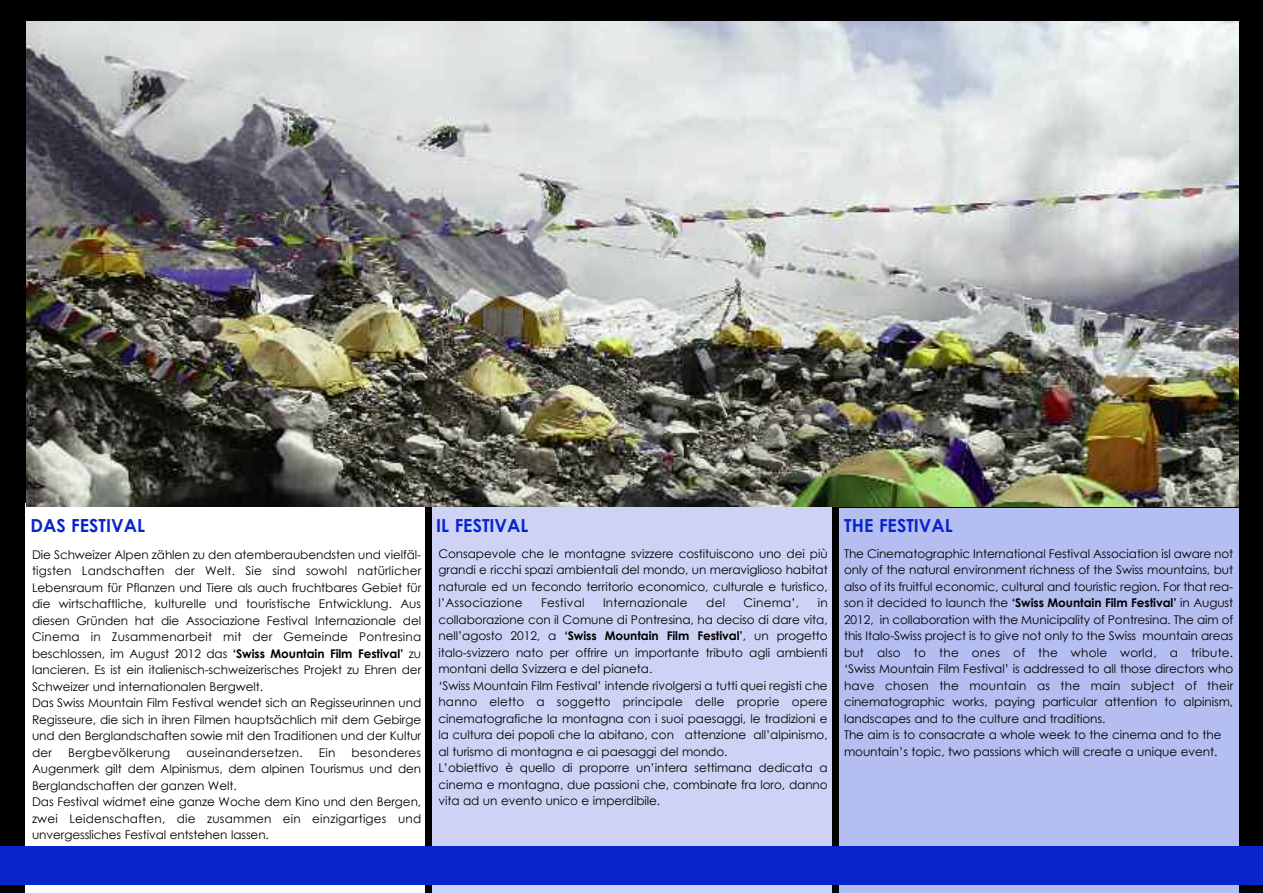
<style>
.page{position:relative;width:1263px;height:893px;background:#000}
.page>*{position:absolute;margin:0;border:0;box-sizing:border-box;transform-origin:0 0}
.t1{font:700 18px "Century Gothic";color:#0825cc}
.t2{font:12px/16.5px "Century Gothic";letter-spacing:-.005em;color:#000}
.t3{font:12px "Century Gothic";letter-spacing:.015em;color:#000}
.s1{font-weight:700}
</style>
<div class="page">
<div style="left:432px;top:504px;width:400px;height:389px;background:#ced3f5"></div>
<div style="left:839px;top:508px;width:400px;height:385px;background:#b5bef0"></div>
<div style="left:26px;top:504px;width:399px;height:389px;background:#fff"></div>
<div style="left:0;top:846px;width:1263px;height:38px;background:#0825cc"></div>
<img style="left:26px;top:21px;width:1212px;height:486px">
<h1 class="t1" style="left:30px;top:513px;width:116px">DAS FESTIVAL</h1>
<h1 class="t1" style="left:436px;top:513px;width:94px">IL FESTIVAL</h1>
<h1 class="t1" style="left:844px;top:513px;width:110px">THE FESTIVAL</h1>
<p class="t2" style="left:438px;top:545px;width:391px;text-align:justify">Consapevole che le montagne svizzere costituiscono uno dei più grandi e ricchi spazi ambientali del mondo, un meraviglioso habitat naturale ed un fecondo territorio economico, culturale e turistico, l’Associazione</p>
<p class="t2" style="left:844px;top:545px;width:391px">The Cinematographic International Festival Association isl aware not only of the natural environment richness of the Swiss mountains, but also of its fruitful economic, cultural and touristic region. For that rea&shy;son it decided to launch the <span class="s1">‘Swiss Mountain Film Festival’</span> in August 2012, in collaboration with the Municipality of Pontresina. The aim of this Italo-Swiss project is to give not only to the Swiss mountain areas but also to the ones of the whole world, a tribute. ‘Swiss Mountain Film Festival’ is addressed to all those directors who have chosen the mountain as the main subject of their cinematographic works, paying particular attention to alpinism, landscapes and to the culture and traditions.<br>The aim is to consacrate a whole week to the cinema and to the mountain’s topic, two passions which will create a unique event.</p>
<p class="t2" style="left:32px;top:546px;width:391px">Die Schweizer Alpen zählen zu den atemberaubendsten und vielfäl&shy;tigsten Landschaften der Welt. Sie sind sowohl natürlicher Lebensraum für Pflanzen und Tiere als auch fruchtbares Gebiet für die wirtschaftliche, kulturelle und touristische Entwicklung. Aus diesen Gründen hat die Associazione Festival Internazionale del Cinema in Zusammenarbeit mit der Gemeinde Pontresina beschlossen, im August 2012 das <span class="s1">‘Swiss Mountain Film Festival’</span> zu lancieren. Es ist ein italienisch-schweizerisches Projekt zu Ehren der Schweizer und internationalen Bergwelt.<br>Das Swiss Mountain Film Festival wendet sich an Regisseurinnen und Regisseure, die sich in ihren Filmen hauptsächlich mit dem Gebirge und den Berglandschaften sowie mit den Traditionen und der Kultur der</p>
<p class="t2" style="left:438px;top:594px;width:391px;text-indent:379px">in collaborazione con il Comune di Pontresina, ha deciso di dare vita, nell’agosto 2012, a <span class="s1">‘Swiss Mountain Film Festival’</span>, un progetto italo-svizzero nato per offrire un importante tributo agli ambienti montani della Svizzera e del pianeta.<br>‘Swiss Mountain Film Festival’ intende rivolgersi a tutti quei registi che hanno eletto a soggetto principale delle proprie opere cinematografiche la montagna con i suoi paesaggi, le tradizioni e la cultura dei popoli che la abitano, con attenzione all’alpinismo, al turismo di montagna e ai paesaggi del mondo.<br>L’obiettivo è quello di proporre un’intera settimana dedicata a cinema e montagna, due passioni che, combinate fra loro, danno vita ad un evento unico e imperdibile.</p>
<p class="t3" style="left:541px;top:595px;width:45px">Festival</p>
<p class="t3" style="left:603px;top:595px;width:86px">Internazionale</p>
<p class="t2" style="left:706px;top:594px;width:20px">del</p>
<p class="t2" style="left:744px;top:594px;width:57px">Cinema’,</p>
<p class="t3" style="left:68px;top:745px;width:104px">Bergbevölkerung</p>
<p class="t3" style="left:186px;top:745px;width:118px">auseinandersetzen.</p>
<p class="t2" style="left:319px;top:744px;width:18px">Ein</p>
<p class="t2" style="left:32px;top:744px;width:391px;text-indent:320px">besonderes Augenmerk gilt dem Alpinismus, dem alpinen Tourismus und den Berglandschaften der ganzen Welt.<br>Das Festival widmet eine ganze Woche dem Kino und den Bergen, zwei Leidenschaften, die zusammen ein einzigartiges und unvergessliches Festival entstehen lassen.</p>
</div>
